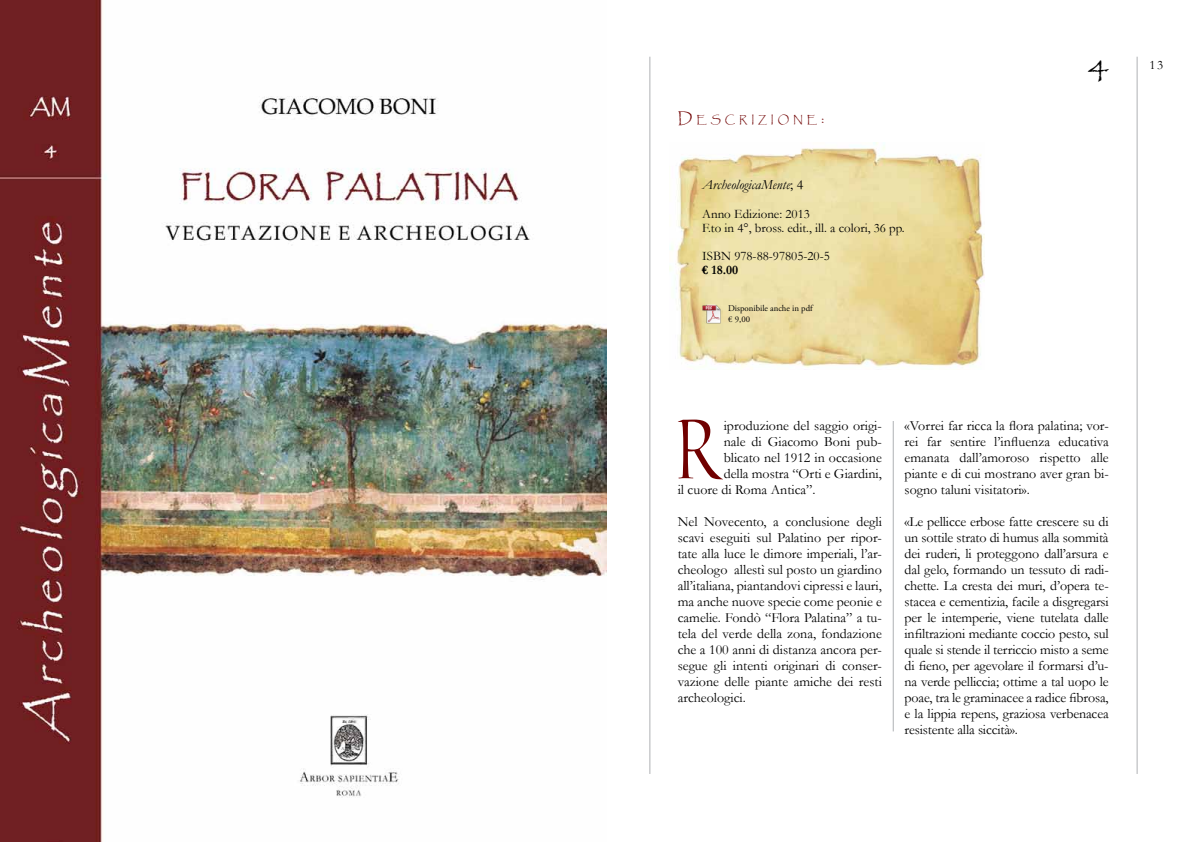
<style>
.page{position:relative;width:1191px;height:842px;background:#fff}
.page>*{position:absolute;margin:0;border:0;box-sizing:border-box;transform-origin:0 0}
.t1{font:73px "Pompeii Capitals";color:#700000}
.t2{font:36px "Papyrus";color:#000}
.t3{font:14px/16px "Garamond";color:#000;text-align:justify}
.t4{font:italic 14px "Garamond";color:#000}
.t5{font:13px/14px "Garamond";color:#000}
.t6{font:700 13px "Garamond";color:#000}
.t7{font:13px "Garamond";color:#000}
.t8{font:10.5px "Papyrus";letter-spacing:.37em;color:#700000}
.t9{font:8.8px/11px "Adobe Garamond Pro";color:#000}
.s1{font-size:15px}
.s2{font-style:normal}
</style>
<div class="page">
<hr style="left:1136px;top:57px;width:1px;height:717px;background:#afb1b4">
<hr style="left:649px;top:57px;width:1px;height:717px;background:#afb1b4">
<img style="left:0;top:0;width:606px;height:842px">
<img style="left:669px;top:143px;width:316px;height:225px">
<img style="left:702px;top:304px;width:19px;height:20px">
<hr style="left:892px;top:421px;width:1px;height:310px;background:#afb1b4">
<p class="t8" style="left:677px;top:113px;width:148px"><span class="s1">D</span>ESCRIZIONE<span class="s1">:</span></p>
<p class="t4" style="left:702px;top:175px;width:103px">ArcheologicaMente<span class="s2">; 4</span></p>
<p class="t5" style="left:702px;top:206px;width:204px">Anno Edizione: 2013<br>F.to in 4°, bross. edit., ill. a colori, 36 pp.</p>
<p class="t5" style="left:702px;top:248px;width:129px">ISBN 978-88-97805-20-5</p>
<p class="t6" style="left:702px;top:261px;width:38px">€ 18.00</p>
<p class="t9" style="left:728px;top:303px;width:86px">Disponibile anche in pdf € 9,00</p>
<h2 class="t2" style="left:1088px;top:48px;width:22px">4</h2>
<h1 class="t1" style="left:675px;top:405px;width:42px">R</h1>
<p class="t3" style="left:723px;top:417px;width:160px">iproduzione del saggio origi-</p>
<p class="t3" style="left:723px;top:433px;width:160px">nale di Giacomo Boni pub-</p>
<p class="t3" style="left:723px;top:449px;width:160px">blicato nel 1912 in occasione</p>
<p class="t3" style="left:723px;top:465px;width:160px">della mostra “Orti e Giardini,</p>
<p class="t3" style="left:677px;top:481px;width:139px">il cuore di Roma Antica”.</p>
<p class="t3" style="left:677px;top:513px;width:206px">Nel Novecento, a conclusione degli scavi eseguiti sul Palatino per ripor&shy;tate alla luce le dimore imperiali, l’ar&shy;cheologo allestì sul posto un giardino all’italiana, piantandovi cipressi e lauri, ma anche nuove specie come peonie e camelie. Fondò “Flora Palatina” a tu&shy;tela del verde della zona, fondazione che a 100 anni di distanza ancora per&shy;segue gli intenti originari di conser&shy;vazione delle piante amiche dei resti archeologici.</p>
<p class="t3" style="left:904px;top:417px;width:206px">«Vorrei far ricca la flora palatina; vor&shy;rei far sentire l’influenza educativa emanata dall’amoroso rispetto alle piante e di cui mostrano aver gran bi&shy;sogno taluni visitatori».</p>
<p class="t3" style="left:904px;top:513px;width:206px">«Le pellicce erbose fatte crescere su di un sottile strato di humus alla sommità dei ruderi, li proteggono dall’arsura e dal gelo, formando un tessuto di radi&shy;chette. La cresta dei muri, d’opera te&shy;stacea e cementizia, facile a disgregarsi per le intemperie, viene tutelata dalle infiltrazioni mediante coccio pesto, sul quale si stende il terriccio misto a seme di fieno, per agevolare il formarsi d’u&shy;na verde pelliccia; ottime a tal uopo le poae, tra le graminacee a radice fibrosa, e la lippia repens, graziosa verbenacea resistente alla siccità».</p>
<p class="t7" style="left:1149px;top:57px;width:16px">13</p>
</div>
